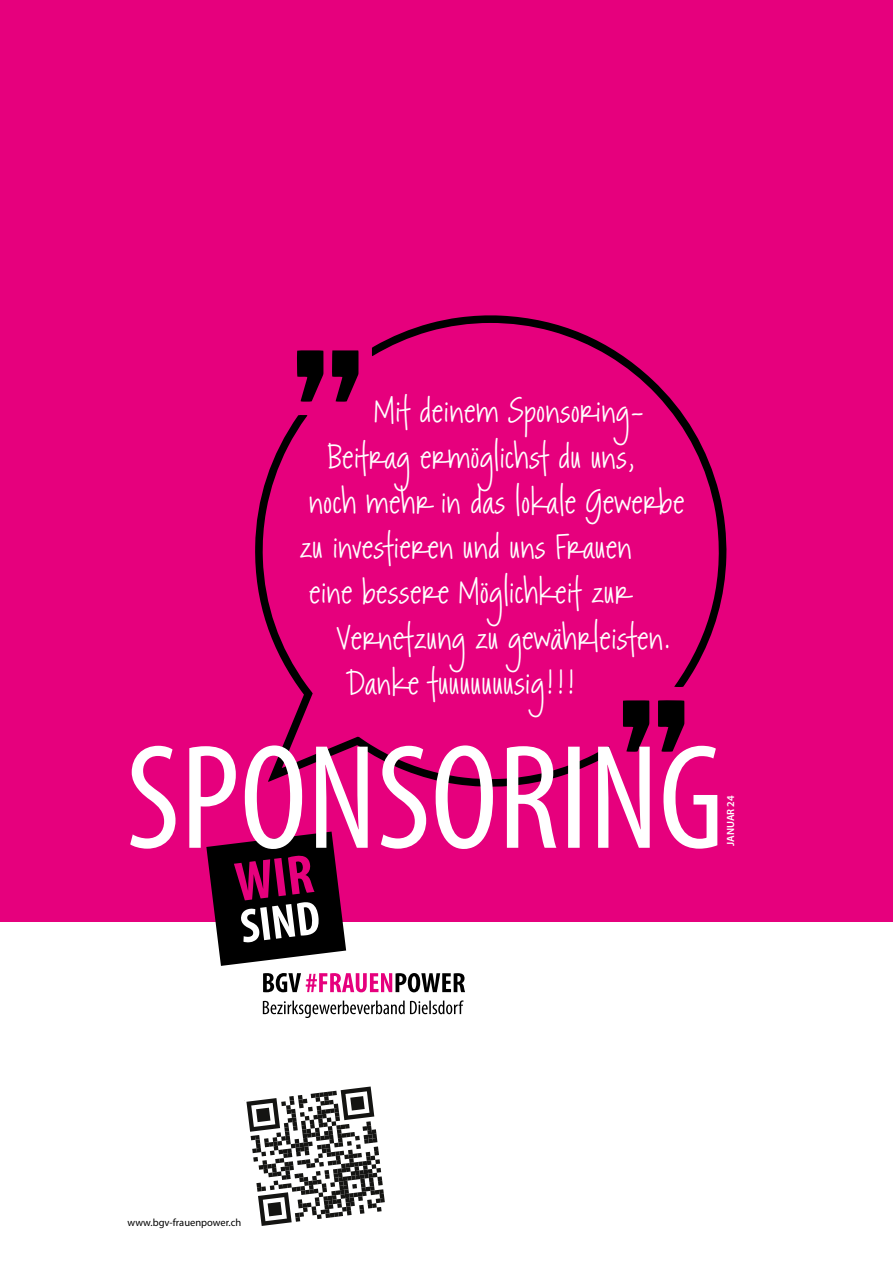
<style>
.page{position:relative;width:893px;height:1263px;background:#fff}
.page>*{position:absolute;margin:0;border:0;box-sizing:border-box;transform-origin:0 0}
.t1{font:30.15px "Rockford";color:#fff}
.t2{font:10.5px "Myriad Pro";color:#000}
.t3{font:600 10.5px "Myriad Pro";color:#fff}
</style>
<div class="page">
<div style="left:0;top:0;width:893px;height:922px;background:#e6007d"></div>
<svg style="left:255px;top:415px;width:116px;height:330px"></svg>
<svg style="left:372px;top:315px;width:355px;height:372px"></svg>
<svg style="left:332px;top:350px;width:26px;height:52px"></svg>
<svg style="left:297px;top:350px;width:26px;height:52px"></svg>
<svg style="left:623px;top:700px;width:26px;height:45px"></svg>
<svg style="left:658px;top:700px;width:26px;height:45px"></svg>
<svg style="left:206px;top:849px;width:140px;height:117px"></svg>
<svg style="left:263px;top:1000px;width:201px;height:18px"></svg>
<svg style="left:263px;top:973px;width:202px;height:19px"></svg>
<svg style="left:130px;top:745px;width:587px;height:104px"></svg>
<svg style="left:244px;top:1086px;width:141px;height:140px"></svg>
<p class="t1" style="left:374px;top:394px;width:272px">Mit deinem Sponsoring-</p>
<p class="t1" style="left:327px;top:439px;width:310px">Beitrag ermöglichst du uns,</p>
<p class="t1" style="left:309px;top:485px;width:377px">noch mehr in das lokale Gewerbe</p>
<p class="t1" style="left:299px;top:530px;width:334px">zu investieren und uns Frauen</p>
<p class="t1" style="left:309px;top:575px;width:323px">eine bessere Möglichkeit zur</p>
<p class="t1" style="left:337px;top:620px;width:336px">Vernetzung zu gewährleisten.</p>
<p class="t1" style="left:346px;top:666px;width:232px">Danke tuuuuuuusig!!!</p>
<p class="t3" style="left:724px;top:846px;width:52px;rotate:-90deg">JANUAR 24</p>
<p class="t2" style="left:128px;top:1216px;width:115px">www.bgv-frauenpower.ch</p>
</div>
